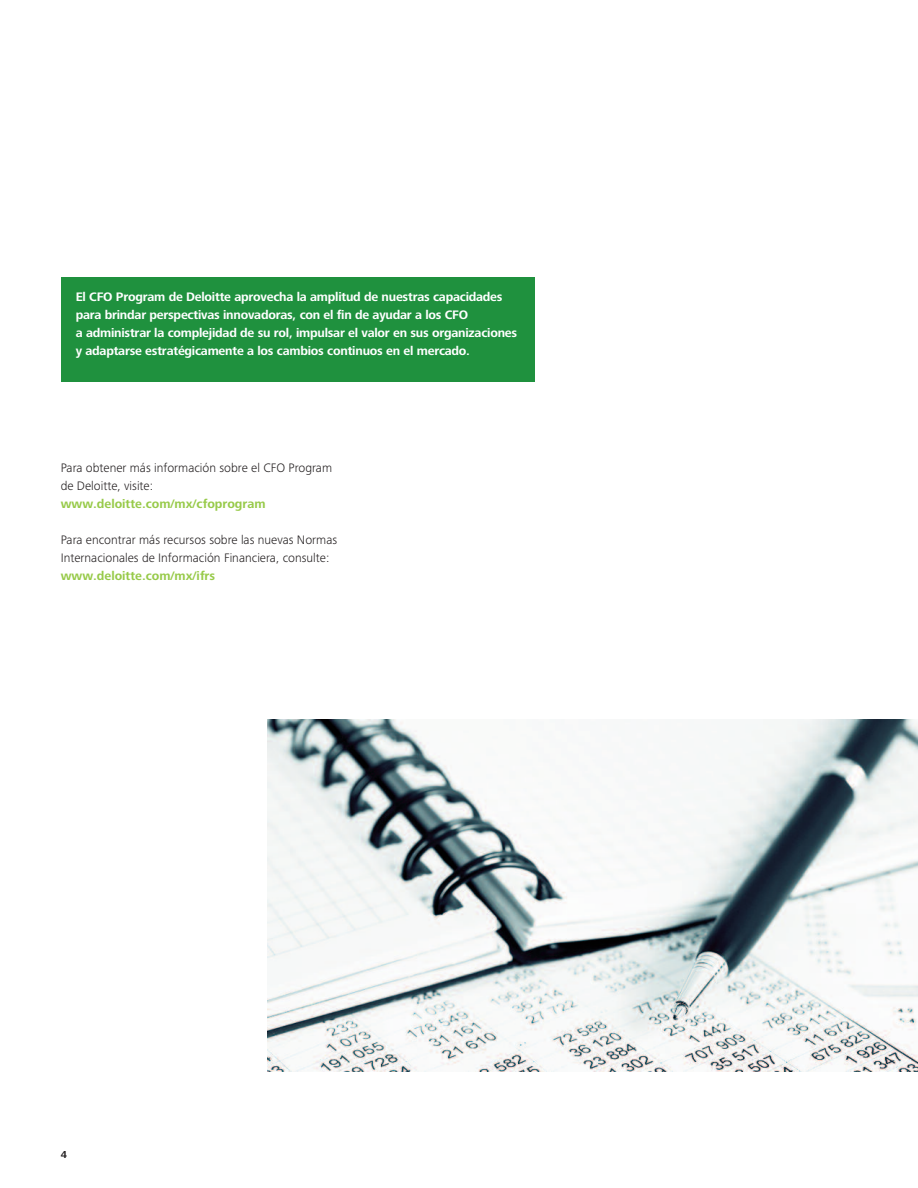
<style>
.page{position:relative;width:918px;height:1188px;background:#fff}
.page>*{position:absolute;margin:0;border:0;box-sizing:border-box;transform-origin:0 0}
.t1{font:700 12.75px/18px "Frutiger Next Pro";letter-spacing:-.02em;color:#fff}
.t2{font:300 12.75px/18px "Frutiger Next Pro";color:#231f20}
.t3{font:700 12.75px "Frutiger Next Pro";color:#97ca49}
.t4{font:700 10.5px "Frutiger Next Pro";color:#231f20}
</style>
<div class="page">
<img style="left:268px;top:719px;width:650px;height:352px">
<div style="left:61px;top:277px;width:474px;height:105px;background:#1f913e"></div>
<p class="t1" style="left:76px;top:289px;width:443px">El CFO Program de Deloitte aprovecha la amplitud de nuestras capacidades para brindar perspectivas innovadoras, con el fin de ayudar a los CFO<br>a administrar la complejidad de su rol, impulsar el valor en sus organizaciones y adaptarse estratégicamente a los cambios continuos en el mercado.</p>
<p class="t2" style="left:61px;top:460px;width:273px">Para obtener más información sobre el CFO Program de Deloitte, visite:</p>
<p class="t3" style="left:61px;top:499px;width:206px">www.deloitte.com/mx/cfoprogram</p>
<p class="t2" style="left:61px;top:532px;width:278px">Para encontrar más recursos sobre las nuevas Normas<br>Internacionales de Información Financiera, consulte:</p>
<p class="t3" style="left:61px;top:571px;width:156px">www.deloitte.com/mx/ifrs</p>
<p class="t4" style="left:61px;top:1151px;width:8px">4</p>
</div>
